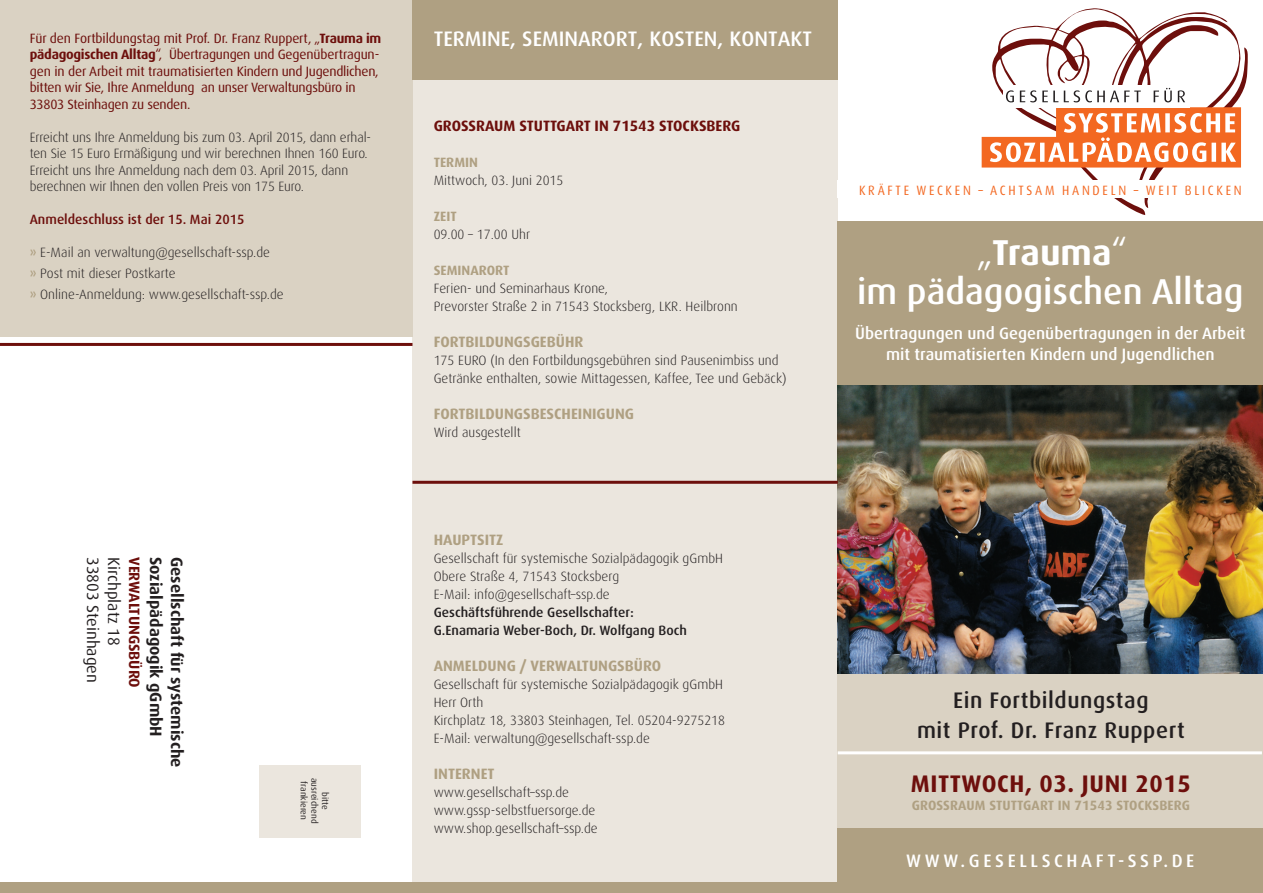
<style>
.page{position:relative;width:1263px;height:893px;background:#fff}
.page>*{position:absolute;margin:0;border:0;box-sizing:border-box;transform-origin:0 0}
.t1{font:500 36px/39px "Dax";color:#fff;text-align:center}
.t2{font:700 24px "Dax";letter-spacing:.025em;color:#6d0f0c}
.t3{font:500 22.5px/30px "Dax";letter-spacing:.025em;color:#231f20;text-align:center}
.t4{font:500 21px "Dax";color:#fff}
.t5{font:700 18px "Dax";letter-spacing:.06em;color:#fff}
.t6{font:500 18px "Dax";letter-spacing:.2em;color:#fff}
.t7{font:500 16.5px/21px "Dax";color:#fff;text-align:center}
.t8{font:700 16.5px "Dax";color:#231f20}
.t9{font:16.5px "Dax";color:#231f20}
.t10{font:700 15px "Dax";color:#afa082}
.t11{font:700 15px "Dax";color:#6d0f0c}
.t12{font:300 13.5px/18px "Dax";color:#231f20}
.t13{font:13.5px/16.5px "Dax";letter-spacing:-.02em;color:#6d0f0c}
.t14{font:500 13.5px/18px "Dax";color:#231f20}
.t15{font:700 13.5px "Dax";color:#afa082}
.t16{font:13.5px "Dax";letter-spacing:.225em;color:#f36821;scale:.9 1}
.t17{font:500 13.5px "Dax";color:#6d0f0c}
.t18{font:9px/10.8px "Dax";color:#231f20;text-align:center}
.s1{font-weight:700}
.s2{font-weight:500;color:#afa082}
.s3{font-weight:400}
.s4{color:#939598}
</style>
<div class="page">
<div style="left:412px;top:68px;width:426px;height:817px;background:#ebe6de"></div>
<div style="left:0;top:0;width:412px;height:337px;background:#dad2c3"></div>
<img style="left:838px;top:385px;width:425px;height:289px">
<div style="left:838px;top:674px;width:425px;height:218px;background:#dad2c3"></div>
<div style="left:838px;top:221px;width:425px;height:164px;background:#afa082"></div>
<div style="left:412px;top:0;width:426px;height:80px;background:#afa082"></div>
<div style="left:259px;top:765px;width:102px;height:73px;background:#ebe6de"></div>
<hr style="left:0;top:343px;width:412px;height:3px;background:#6d0f0c">
<div style="left:0;top:882px;width:1263px;height:11px;background:#afa082"></div>
<div style="left:838px;top:828px;width:425px;height:64px;background:#afa082"></div>
<hr style="left:412px;top:481px;width:426px;height:3px;background:#6d0f0c">
<hr style="left:838px;top:751px;width:424px;height:3px;background:#fff">
<svg style="left:992px;top:8px;width:256px;height:207px"></svg>
<div style="left:1003px;top:85px;width:186px;height:22px;background:#fff"></div>
<svg style="left:982px;top:88px;width:259px;height:80px"></svg>
<div style="left:838px;top:181px;width:425px;height:17px;background:#fff"></div>
<p class="t13" style="left:30px;top:29px;width:353px">Für den Fortbildungstag mit Prof. Dr. Franz Ruppert, „<span class="s1">Trauma im pädagogischen Alltag</span>“, Übertragungen und Gegenübertragun&shy;gen in der Arbeit mit traumatisierten Kindern und Jugendlichen, bitten wir Sie, Ihre Anmeldung an unser Verwaltungsbüro in 33803 Steinhagen zu senden.</p>
<p class="t12" style="left:30px;top:128px;width:343px;line-height:16.5px">Erreicht uns Ihre Anmeldung bis zum 03. April 2015, dann erhal&shy;ten Sie 15 Euro Ermäßigung und wir berechnen Ihnen 160 Euro.<br>Erreicht uns Ihre Anmeldung nach dem 03. April 2015, dann berechnen wir Ihnen den vollen Preis von 175 Euro.</p>
<p class="t17" style="left:30px;top:211px;width:216px">Anmeldeschluss ist der 15. Mai 2015</p>
<p class="t12" style="left:30px;top:242px;width:256px;line-height:21px"><span class="s2">»</span> E-Mail an verwaltung@gesellschaft-ssp.de<br><span class="s2">»</span> Post mit dieser Postkarte<br><span class="s2">»</span> Online-Anmeldung: www.gesellschaft-ssp.de</p>
<p class="t9" style="left:104px;top:557px;width:127px;rotate:90deg">33803 Steinhagen</p>
<p class="t9" style="left:125px;top:557px;width:90px;rotate:90deg">Kirchplatz 18</p>
<p class="t11" style="left:144px;top:557px;width:132px;rotate:90deg">VERWALTUNGSBÜRO</p>
<p class="t8" style="left:167px;top:557px;width:181px;rotate:90deg">Sozialpädagogik gGmbH</p>
<p class="t8" style="left:188px;top:557px;width:212px;rotate:90deg">Gesellschaft für systemische</p>
<p class="t18" style="left:331px;top:778px;width:47px;rotate:90deg">bitte ausreichend frankieren</p>
<h3 class="t4" style="left:434px;top:24px;width:380px">TERMINE, SEMINARORT, KOSTEN, KONTAKT</h3>
<p class="t11" style="left:434px;top:116px;width:308px">GROSSRAUM STUTTGART IN 71543 STOCKSBERG</p>
<p class="t15" style="left:434px;top:153px;width:46px">TERMIN</p>
<p class="t12" style="left:434px;top:171px;width:131px">Mittwoch, 03. Juni 2015</p>
<p class="t15" style="left:434px;top:207px;width:25px">ZEIT</p>
<p class="t12" style="left:434px;top:225px;width:98px">09.00 – 17.00 Uhr</p>
<p class="t15" style="left:434px;top:261px;width:77px">SEMINARORT</p>
<p class="t12" style="left:434px;top:279px;width:306px">Ferien- und Seminarhaus Krone,<br>Prevorster Straße 2 in 71543 Stocksberg, LKR. Heilbronn</p>
<p class="t10" style="left:434px;top:332px;width:151px">FORTBILDUNGSGEBÜHR</p>
<p class="t12" style="left:434px;top:351px;width:354px">175 EURO (In den Fortbildungsgebühren sind Pausenimbiss und<br>Getränke enthalten, sowie Mittagessen, Kaffee, Tee und Gebäck)</p>
<p class="t10" style="left:434px;top:404px;width:202px">FORTBILDUNGSBESCHEINIGUNG</p>
<p class="t12" style="left:434px;top:423px;width:89px">Wird ausgestellt</p>
<p class="t10" style="left:434px;top:530px;width:71px">HAUPTSITZ</p>
<p class="t12" style="left:434px;top:549px;width:291px">Gesellschaft für systemische Sozialpädagogik gGmbH<br>Obere Straße 4, 71543 Stocksberg<br>E-Mail: info@gesellschaft–ssp.de</p>
<p class="t14" style="left:434px;top:603px;width:255px">Geschäftsführende Gesellschafter:<br>G.Enamaria Weber-Boch, Dr. Wolfgang Boch</p>
<p class="t10" style="left:434px;top:656px;width:229px">ANMELDUNG / VERWALTUNGSBÜRO</p>
<p class="t12" style="left:434px;top:675px;width:293px">Gesellschaft für systemische Sozialpädagogik gGmbH Herr Orth<br>Kirchplatz 18, 33803 Steinhagen, Tel. 05204-9275218<br>E-Mail: verwaltung@gesellschaft-ssp.de</p>
<p class="t10" style="left:434px;top:764px;width:62px">INTERNET</p>
<p class="t12" style="left:434px;top:783px;width:165px">www.gesellschaft–ssp.de www.gssp-selbstfuersorge.de www.shop.gesellschaft–ssp.de</p>
<p class="t16" style="left:859px;top:181px;width:427px">KRÄFTE WECKEN – ACHTSAM HANDELN – WEIT BLICKEN</p>
<h1 class="t1" style="left:857px;top:232px;width:388px"><span class="s3">„</span><span class="s1">Trauma</span><span class="s3">“<br></span>im pädagogischen Alltag</h1>
<p class="t7" style="left:855px;top:322px;width:392px">Übertragungen und Gegenübertragungen in der Arbeit mit traumatisierten Kindern und Jugendlichen</p>
<h3 class="t3" style="left:917px;top:684px;width:269px">Ein Fortbildungstag<br>mit Prof. Dr. Franz Ruppert</h3>
<h2 class="t2" style="left:911px;top:768px;width:281px">MITTWOCH, 03. JUNI 2015</h2>
<p class="t15" style="left:912px;top:796px;width:280px">GROSSRAUM STUTTGART IN 71543 STOCKSBERG</p>
<h3 class="t5" style="left:865px;top:842px;width:372px">REIKI-SEMINARE <span class="s4">»</span> HEIL-RITUALE <span class="s4">»</span> RETREAT</h3>
<h3 class="t6" style="left:906px;top:849px;width:290px">WWW.GESELLSCHAFT-SSP.DE</h3>
</div>
